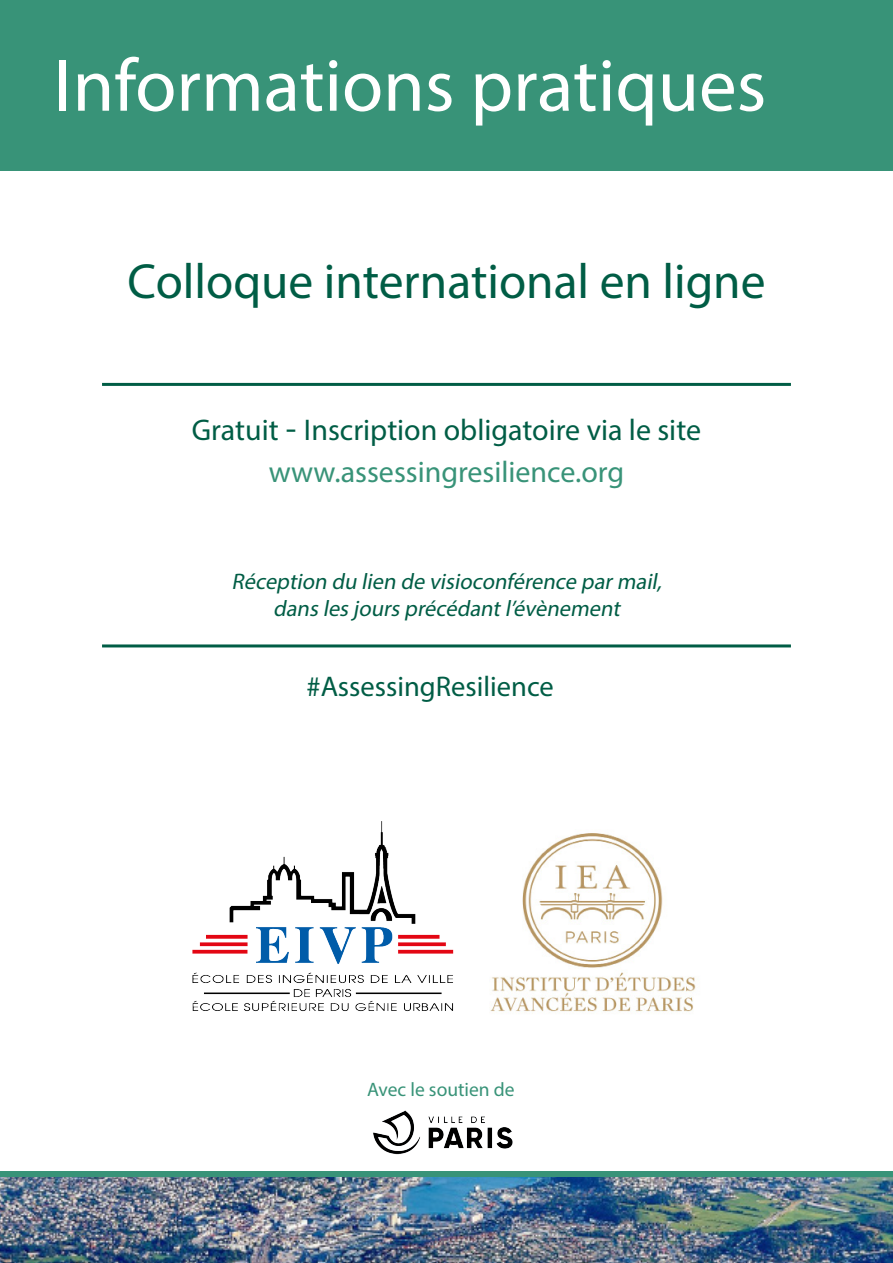
<style>
.page{position:relative;width:893px;height:1263px;background:#fff}
.page>*{position:absolute;margin:0;border:0;box-sizing:border-box;transform-origin:0 0}
.t1{font:75px "Myriad Pro";color:#fff}
.t2{font:49.5px "Myriad Pro";color:#005d45}
.t3{font:30px "Myriad Pro";color:#005d45}
.t4{font:30px "Myriad Pro";color:#389378}
.t5{font:28.5px "Myriad Pro";color:#005d45}
.t6{font:italic 22.5px "Myriad Pro";color:#005d45}
.t7{font:19.5px "Myriad Pro";color:#389378}
.s1{font-size:34.5px}
</style>
<div class="page">
<div style="left:0;top:0;width:893px;height:170px;background:#389378"></div>
<div style="left:0;top:1172px;width:893px;height:6px;background:#389378"></div>
<img style="left:0;top:1178px;width:893px;height:85px">
<img style="left:490px;top:833px;width:206px;height:181px">
<img style="left:192px;top:821px;width:262px;height:191px">
<img style="left:373px;top:1110px;width:140px;height:45px">
<hr style="left:102px;top:383px;width:689px;height:3px;background:#005d45">
<hr style="left:102px;top:644px;width:689px;height:3px;background:#005d45">
<p class="t1" style="left:54px;top:39px;width:714px">Informations pratiques</p>
<p class="t2" style="left:128px;top:251px;width:639px">Colloque international en ligne</p>
<p class="t3" style="left:192px;top:411px;width:511px">Gratuit <span class="s1">-</span> Inscription obligatoire via le site</p>
<p class="t4" style="left:269px;top:453px;width:357px">www.assessingresilience.org</p>
<p class="t6" style="left:232px;top:568px;width:436px">Réception du lien de visioconférence parmail,</p>
<p class="t6" style="left:273px;top:595px;width:353px">dans les jours précédantl’évènement</p>
<p class="t5" style="left:307px;top:669px;width:249px">#AssessingResilience</p>
<p class="t7" style="left:367px;top:1077px;width:149px">Avec le soutien de</p>
</div>
